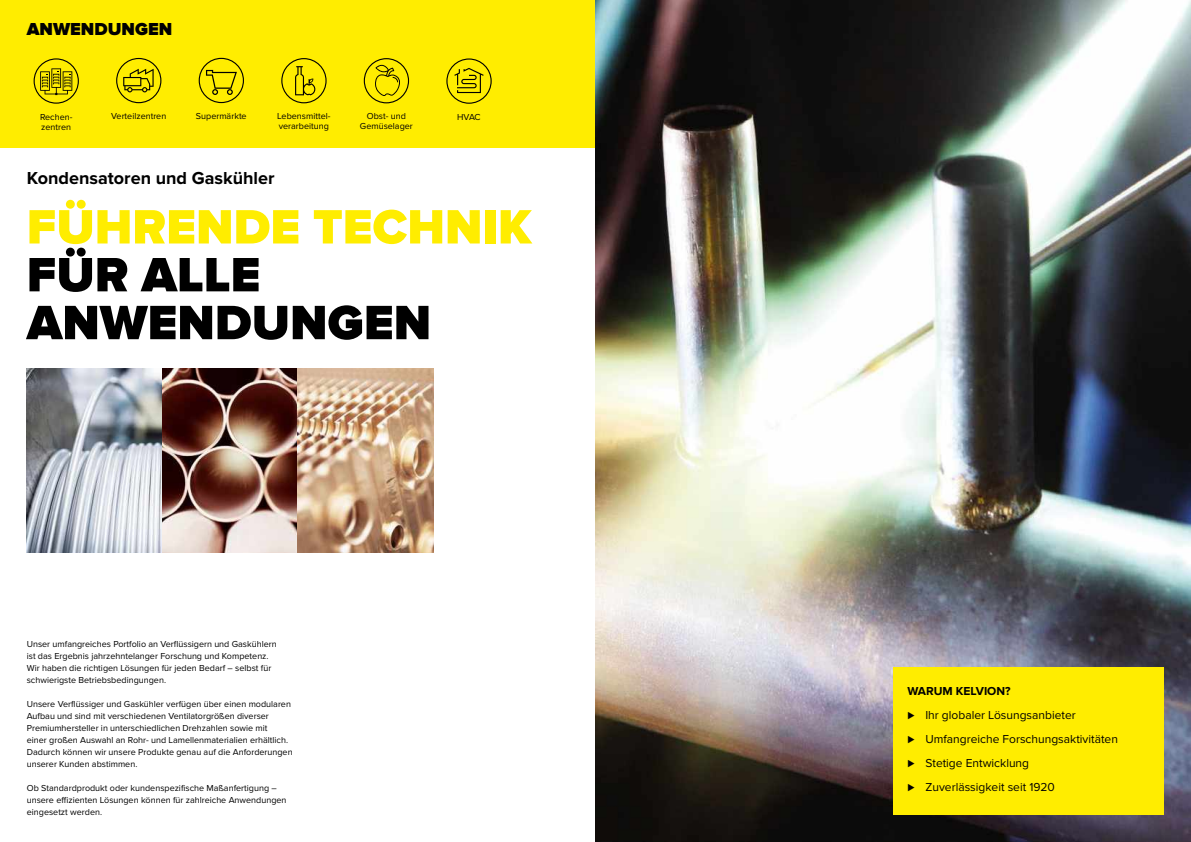
<style>
.page{position:relative;width:1191px;height:842px;background:#fff}
.page>*{position:absolute;margin:0;border:0;box-sizing:border-box;transform-origin:0 0}
.t1{font:900 50px/47.9px "Proxima Nova";color:#000}
.t2{font:900 50px "Proxima Nova";color:#ffed00}
.t3{font:700 18px "Proxima Nova";color:#000}
.t4{font:900 18px "Proxima Nova";color:#000}
.t5{font:12px/24px "Proxima Nova";color:#000}
.t6{font:700 12px "Proxima Nova";color:#000}
.t7{font:9px/12px "Proxima Nova";color:#000}
</style>
<div class="page">
<div style="left:0;top:0;width:595px;height:147px;background:#ffed00"></div>
<img style="left:595px;top:0;width:596px;height:842px">
<img style="left:27px;top:368px;width:135px;height:184px">
<img style="left:162px;top:368px;width:136px;height:184px">
<img style="left:298px;top:368px;width:135px;height:184px">
<div style="left:893px;top:668px;width:271px;height:147px;background:#ffed00"></div>
<svg style="left:116px;top:58px;width:45px;height:45px"></svg>
<svg style="left:199px;top:58px;width:45px;height:45px"></svg>
<svg style="left:34px;top:58px;width:45px;height:46px"></svg>
<svg style="left:364px;top:58px;width:45px;height:45px"></svg>
<svg style="left:446px;top:58px;width:46px;height:46px"></svg>
<svg style="left:281px;top:58px;width:45px;height:45px"></svg>
<h2 class="t4" style="left:27px;top:19px;width:147px">ANWENDUNGEN</h2>
<p class="t7" style="left:40px;top:111px;width:34px">Rechen-</p>
<p class="t7" style="left:111px;top:110px;width:57px">Verteilzentren</p>
<p class="t7" style="left:196px;top:110px;width:52px">Supermärkte</p>
<p class="t7" style="left:41px;top:121px;width:31px">zentren</p>
<p class="t7" style="left:360px;top:111px;width:54px;line-height:10px;text-align:center">Obst- und<br>Gemüselager</p>
<p class="t7" style="left:277px;top:110px;width:55px">Lebensmittel-</p>
<p class="t7" style="left:457px;top:111px;width:25px">HVAC</p>
<p class="t7" style="left:279px;top:120px;width:52px">verarbeitung</p>
<h2 class="t3" style="left:27px;top:168px;width:249px">Kondensatoren und Gaskühler</h2>
<h1 class="t2" style="left:27px;top:198px;width:506px">FÜHRENDE TECHNIK</h1>
<h1 class="t1" style="left:27px;top:252px;width:406px">FÜR ALLE<br>ANWENDUNGEN</h1>
<p class="t7" style="left:27px;top:638px;width:251px">Unser umfangreiches Portfolio an Verflüssigern und Gaskühlern ist das Ergebnis jahrzehntelanger Forschung und Kompetenz.<br>Wir haben die richtigen Lösungen für jeden Bedarf – selbst für schwierigste Betriebsbedingungen.</p>
<p class="t7" style="left:27px;top:698px;width:267px">Unsere Verflüssiger und Gaskühler verfügen über einen modularen Aufbau und sind mit verschiedenen Ventilatorgrößen diverser Premiumhersteller in unterschiedlichen Drehzahlen sowie mit<br>einer großen Auswahl an Rohr- und Lamellenmaterialien erhältlich.<br>Dadurch können wir unsere Produkte genau auf die Anforderungen unserer Kunden abstimmen.</p>
<p class="t7" style="left:27px;top:782px;width:261px">Ob Standardprodukt oder kundenspezifische Maßanfertigung – unsere effizienten Lösungen können für zahlreiche Anwendungen eingesetzt werden.</p>
<h3 class="t6" style="left:907px;top:684px;width:105px">WARUM KELVION?</h3>
<h3 class="t5" style="left:907px;top:703px;width:212px">⊲ Ihr globaler Lösungsanbieter<br>⊲ Umfangreiche Forschungsaktivitäten ⊲ Stetige Entwicklung<br>⊲ Zuverlässigkeit seit 1920</h3>
</div>
